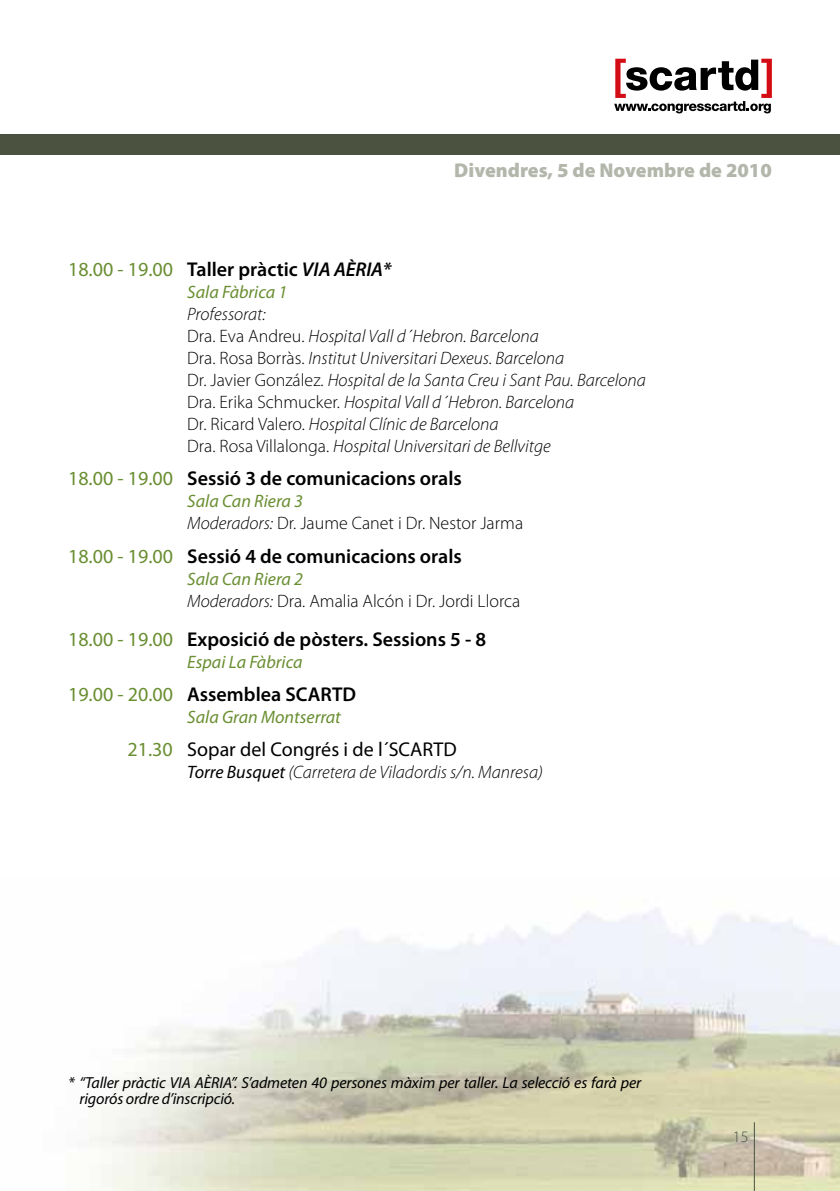
<style>
.page{position:relative;width:840px;height:1191px;background:#fff}
.page>*{position:absolute;margin:0;border:0;box-sizing:border-box;transform-origin:0 0}
.t1{font:600 20px "Myriad Pro";color:#000}
.t2{font:20px "Myriad Pro";color:#000}
.t3{font:900 20px "Myriad Pro";color:#b3b7ab}
.t4{font:italic 300 18px/22px "Myriad Pro";color:#000}
.t5{font:300 18px/22px "Myriad Pro";color:#000}
.t6{font:italic 18px "Myriad Pro";color:#698e31}
.t7{font:italic 16px/16px "Myriad Pro";letter-spacing:-.01em;color:#000}
.t8{font:300 16px "Myriad Pro";color:#4b523f}
.s1{font-weight:400;color:#698e31}
.s2{font-style:italic}
.s3{font-style:normal}
.s4{font-weight:400;font-style:italic;color:#698e31}
.s5{color:#698e31}
.s6{font-weight:400}
</style>
<div class="page">
<div style="left:0;top:134px;width:839px;height:21px;background:#4b523f"></div>
<img style="left:89px;top:908px;width:750px;height:283px">
<svg style="left:614px;top:59px;width:157px;height:54px"></svg>
<hr style="left:753px;top:1122px;width:1px;height:69px;background:#4b523f">
<p class="t3" style="left:454px;top:156px;width:319px">Divendres, 5 de Novembre de 2010</p>
<p class="t1" style="left:68px;top:256px;width:325px"><span class="s1">18.00 - 19.00</span> Taller pràctic <span class="s2">VIA AÈRIA*</span></p>
<p class="t6" style="left:187px;top:281px;width:101px">Sala Fàbrica 1</p>
<p class="t4" style="left:187px;top:303px;width:460px">Professorat:<br><span class="s3">Dra. Eva Andreu.</span> Hospital Vall d´Hebron. Barcelona<br><span class="s3">Dra. Rosa Borràs.</span> Institut Universitari Dexeus. Barcelona<br><span class="s3">Dr. Javier González.</span> Hospital de la Santa Creu i Sant Pau. Barcelona <span class="s3">Dra. Erika Schmucker.</span> Hospital Vall d´Hebron. Barcelona<br><span class="s3">Dr. Ricard Valero.</span> Hospital Clínic de Barcelona<br><span class="s3">Dra. Rosa Villalonga.</span> Hospital Universitari de Bellvitge</p>
<p class="t1" style="left:68px;top:466px;width:395px"><span class="s1">18.00 - 19.00</span> Sessió 3 de comunicacions orals</p>
<p class="t5" style="left:187px;top:490px;width:337px"><span class="s4">Sala Can Riera 3<br></span><span class="s2">Moderadors:</span> Dr. Jaume Canet i Dr. Nestor Jarma</p>
<p class="t1" style="left:68px;top:543px;width:395px"><span class="s1">18.00 - 19.00</span> Sessió 4 de comunicacions orals</p>
<p class="t5" style="left:187px;top:567px;width:334px"><span class="s4">Sala Can Riera 2<br></span><span class="s2">Moderadors:</span> Dra. Amalia Alcón i Dr. Jordi Llorca</p>
<p class="t1" style="left:68px;top:626px;width:419px"><span class="s1">18.00 - 19.00</span> Exposició de pòsters. Sessions 5 - 8</p>
<p class="t6" style="left:187px;top:650px;width:117px">Espai La Fàbrica</p>
<p class="t1" style="left:68px;top:681px;width:289px"><span class="s1">19.00 - 20.00</span> Assemblea SCARTD</p>
<p class="t6" style="left:187px;top:706px;width:155px">Sala Gran Montserrat</p>
<p class="t2" style="left:127px;top:737px;width:330px"><span class="s5">21.30</span> Sopar del Congrés i de l´SCARTD</p>
<p class="t4" style="left:187px;top:761px;width:357px"><span class="s6">Torre Busquet</span> (Carretera de Viladordis s/n. Manresa)</p>
<p class="t7" style="left:79px;top:1074px;width:563px;text-indent:-11px">* “Taller pràctic VIA AÈRIA”. S’admeten 40 persones màxim per taller. La selecció es farà per rigorós ordre d’inscripció.</p>
<p class="t8" style="left:732px;top:1127px;width:17px">15</p>
</div>
